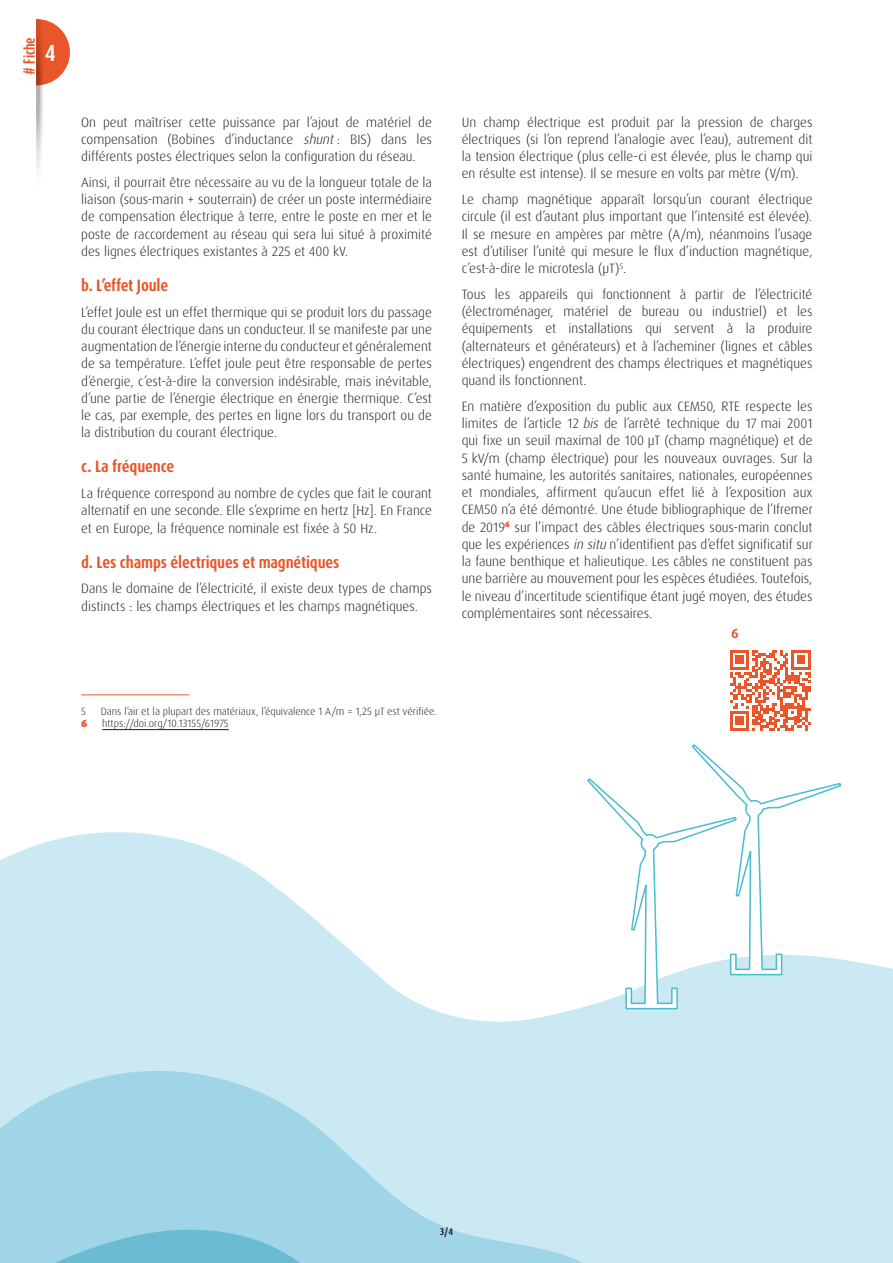
<style>
.page{position:relative;width:893px;height:1263px;background:#fff}
.page>*{position:absolute;margin:0;border:0;box-sizing:border-box;transform-origin:0 0}
.t1{font:700 condensed 23.25px "Dax Pro";color:#fff}
.t2{font:700 condensed 16.5px "Dax Pro";letter-spacing:-.01em;color:#ea5529}
.t3{font:300 13.5px/17.2px "Dax Pro";color:#1d1d1b;text-align:justify}
.t4{font:700 13.5px "Dax Compact Pro";color:#ea5529}
.t5{font:700 13.5px "Dax Pro";color:#ea5529}
.t6{font:300 10.5px "Dax Pro";color:#1d1d1b}
.t7{font:900 10.5px "Dax Pro";color:#ea5529}
.t8{font:700 condensed 9.75px "Dax Pro";color:#1d1d1b}
.s1{font-style:italic}
</style>
<div class="page">
<svg style="left:0;top:832px;width:893px;height:239px;fill:#cae9f3"></svg>
<svg style="left:586px;top:744px;width:256px;height:266px"></svg>
<svg style="left:0;top:1071px;width:893px;height:158px;background:#bbe1ee"></svg>
<svg style="left:0;top:1229px;width:893px;height:34px;background:#a7d8e8"></svg>
<hr style="left:81px;top:694px;width:108px;height:1px;background:#ea5529">
<hr style="left:102px;top:729px;width:127px;height:1px;background:#1d1d1b">
<svg style="left:36px;top:18px;width:34px;height:152px"></svg>
<svg style="left:730px;top:650px;width:81px;height:81px"></svg>
<p class="t4" style="left:20px;top:75px;width:39px;rotate:-90deg"># Fiche</p>
<h1 class="t1" style="left:45px;top:38px;width:12px">4</h1>
<p class="t3" style="left:81px;top:113px;width:352px">On peut maîtriser cette puissance par l’ajout de matériel de compensation (Bobines d’inductance <span class="s1">shunt</span>: BIS) dans les différents postes électriques selon la configuration du réseau.</p>
<p class="t3" style="left:81px;top:174px;width:352px">Ainsi, il pourrait être nécessaire au vu de la longueur totale de la liaison (sous-marin + souterrain) de créer un poste intermédiaire de compensation électrique à terre, entre le poste en mer et le poste de raccordement au réseau qui sera lui situé à proximité des lignes électriques existantes à 225 et 400 kV.</p>
<p class="t2" style="left:81px;top:274px;width:89px">b. L’effet Joule</p>
<p class="t3" style="left:81px;top:303px;width:352px">L’effet Joule est un effet thermique qui se produit lors du passage du courant électrique dans un conducteur. Il se manifeste par une augmentation de l’énergie interne du conducteur et généralement de sa température. L’effet joule peut être responsable de pertes d’énergie, c’est-à-dire la conversion indésirable, mais inévitable, d’une partie de l’énergie électrique en énergie thermique. C’est le cas, par exemple, des pertes en ligne lors du transport ou de la distribution du courant électrique.</p>
<p class="t2" style="left:81px;top:456px;width:95px">c. La fréquence</p>
<p class="t3" style="left:81px;top:485px;width:352px">La fréquence correspond au nombre de cycles que fait le courant alternatif en une seconde. Elle s’exprime en hertz [Hz]. En France et en Europe, la fréquence nominale est fixée à 50 Hz.</p>
<p class="t2" style="left:81px;top:551px;width:260px">d. Les champs électriques et magnétiques</p>
<p class="t3" style="left:81px;top:580px;width:352px">Dans le domaine de l’électricité, il existe deux types de champs distincts : les champs électriques et les champs magnétiques.</p>
<p class="t3" style="left:462px;top:113px;width:352px">Un champ électrique est produit par la pression de charges électriques (si l’on reprend l’analogie avec l’eau), autrement dit la tension électrique (plus celle-ci est élevée, plus le champ qui en résulte est intense). Il se mesure en volts par mètre (V/m).</p>
<p class="t3" style="left:462px;top:191px;width:352px">Le champ magnétique apparaît lorsqu’un courant électrique circule (il est d’autant plus important que l’intensité est élevée).<br>Il se mesure en ampères par mètre (A/m), néanmoins l’usage est d’utiliser l’unité qui mesure le flux d’induction magnétique, c’est-à-dire le microtesla (µT)<sup>5</sup>.</p>
<p class="t3" style="left:462px;top:286px;width:352px">Tous les appareils qui fonctionnent à partir de l’électricité (électroménager, matériel de bureau ou industriel) et les équipements et installations qui servent à la produire (alternateurs et générateurs) et à l’acheminer (lignes et câbles électriques) engendrent des champs électriques et magnétiques quand ils fonctionnent.</p>
<p class="t3" style="left:462px;top:398px;width:353px">En matière d’exposition du public aux CEM50, RTE respecte les limites de l’article 12 <span class="s1">bis</span> de l’arrêté technique du 17 mai 2001 qui fixe un seuil maximal de 100 µT (champ magnétique) et de 5 kV/m (champ électrique) pour les nouveaux ouvrages. Sur la santé humaine, les autorités sanitaires, nationales, européennes et mondiales, affirment qu’aucun effet lié à l’exposition aux CEM50 n’a été démontré. Une étude bibliographique de l’Ifremer de 2019<sup>6</sup> sur l’impact des câbles électriques sous-marin conclut que les expériences <span class="s1">in situ</span>n’identifient pas d’effet significatif sur la faune benthique et halieutique. Les câbles ne constituent pas une barrière au mouvement pour les espèces étudiées. Toutefois, le niveau d’incertitude scientifique étant jugé moyen, des études complémentaires sont nécessaires.</p>
<p class="t5" style="left:731px;top:624px;width:9px">6</p>
<p class="t6" style="left:81px;top:705px;width:6px">5</p>
<p class="t6" style="left:101px;top:705px;width:338px">Dans l’air et la plupart des matériaux, l’équivalence 1 A/m = 1,25 µT est vérifiée.</p>
<p class="t7" style="left:81px;top:717px;width:8px">6</p>
<p class="t6" style="left:102px;top:717px;width:128px">https://doi.org/10.13155/61975</p>
<p class="t8" style="left:440px;top:1225px;width:15px">3/4</p>
</div>
